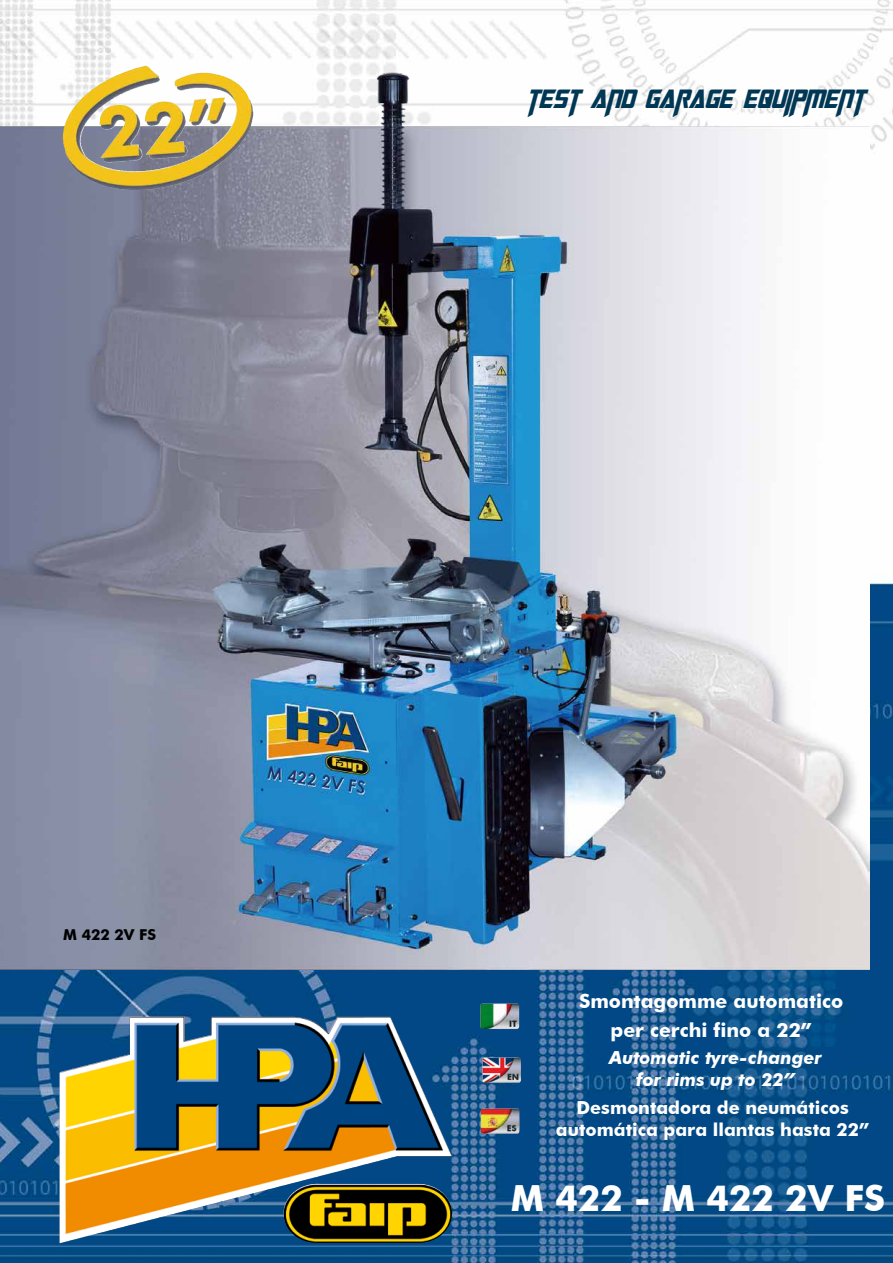
<style>
.page{position:relative;width:893px;height:1263px;background:#fff}
.page>*{position:absolute;margin:0;border:0;box-sizing:border-box;transform-origin:0 0}
.t1{font:700 36px "Futura BT";color:#fff}
.t2{font:italic 27px "Cybertron Moviecaps";color:#003754}
.t3{font:700 19.5px "Futura BT";color:#fff}
.t4{font:700 18px/21.6px "Futura BT";color:#fff;text-align:center}
.t5{font:italic 700 18px "Futura BT";color:#fff}
.t6{font:700 15px "Futura BT";color:#000}
</style>
<div class="page">
<img style="left:0;top:0;width:893px;height:1263px">
<img style="left:0;top:68px;width:869px;height:901px">
<img style="left:63px;top:67px;width:79px;height:123px">
<img style="left:59px;top:1017px;width:232px;height:226px">
<img style="left:480px;top:1003px;width:39px;height:26px">
<img style="left:482px;top:1057px;width:39px;height:26px">
<img style="left:481px;top:1108px;width:39px;height:26px">
<p class="t6" style="left:63px;top:926px;width:94px">M 422 2V FS</p>
<p class="t2" style="left:526px;top:81px;width:340px">TEST AND GARAGE EQUIPMENT</p>
<p class="t3" style="left:579px;top:989px;width:266px">Smontagomme automatico</p>
<p class="t3" style="left:610px;top:1018px;width:203px">per cerchi fino a 22”</p>
<p class="t5" style="left:609px;top:1047px;width:214px">Automatic tyre-changer</p>
<p class="t5" style="left:636px;top:1068px;width:161px">for rims up to 22”</p>
<p class="t4" style="left:556px;top:1097px;width:315px">Desmontadora de neumáticos automática para llantas hasta 22”</p>
<p class="t1" style="left:511px;top:1176px;width:376px">M 422 - M 422 2V FS</p>
</div>
